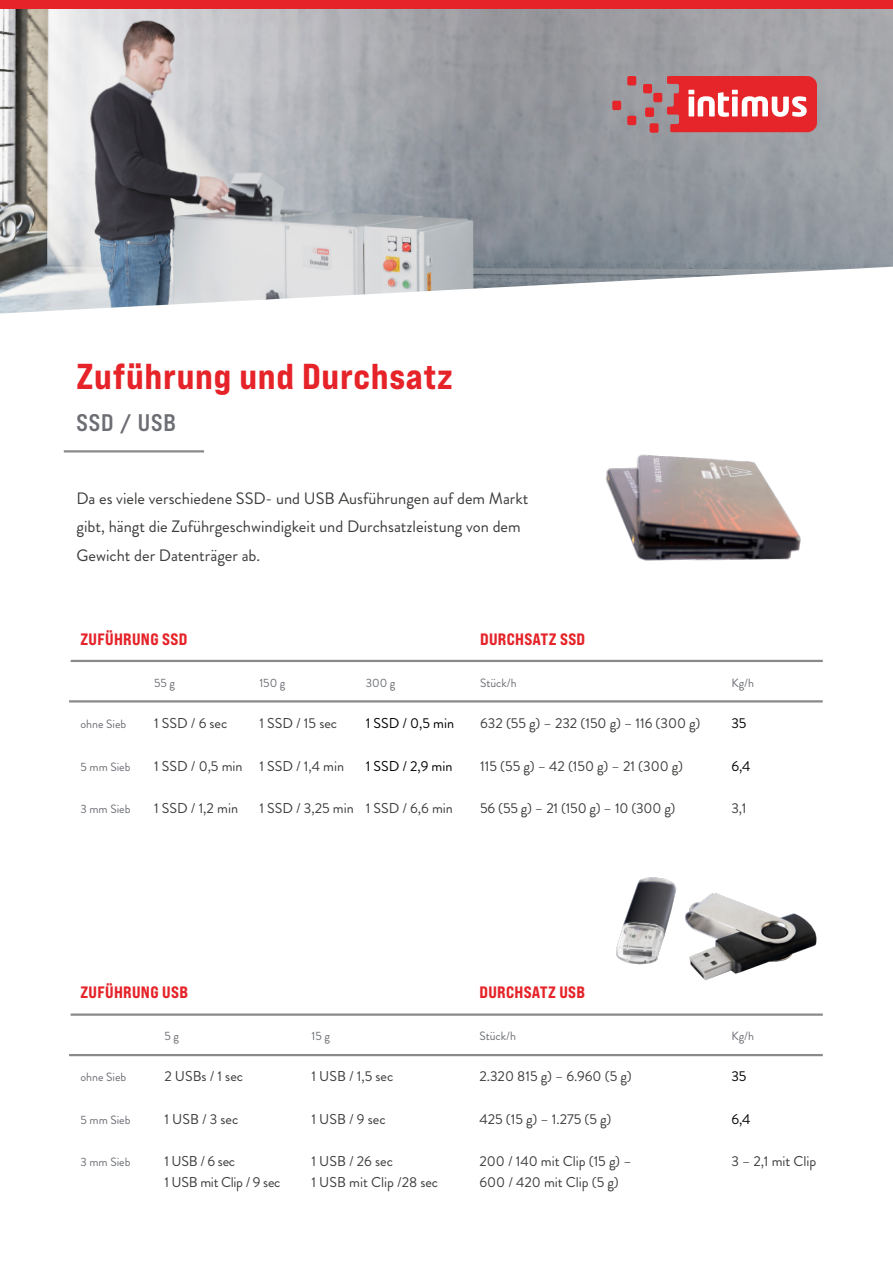
<style>
.page{position:relative;width:893px;height:1263px;background:#fff}
.page>*{position:absolute;margin:0;border:0;box-sizing:border-box;transform-origin:0 0}
.t1{font:36px "Bebas Neue Pro Exp Eb";letter-spacing:.02em;color:#e52329}
.t2{font:24px "Bebas Neue Pro Exp Bd";letter-spacing:.04em;color:#6c6e74}
.t3{font:16.5px/28.5px "Brandon Grotesque";color:#3c3c3b}
.t4{font:16.5px "Bebas Neue Pro Exp Eb";letter-spacing:.02em;color:#e52329}
.t5{font:14.25px/21px "Brandon Grotesque";color:#3c3c3b}
.t6{font:14.25px "Brandon Grotesque";color:#000}
.t7{font:14.25px/21px "Brandon Grotesque";letter-spacing:-.02em;color:#3c3c3b}
.t8{font:12px "Brandon Grotesque";color:#6c6e74}
</style>
<div class="page">
<img style="left:0;top:8px;width:893px;height:259px">
<svg style="left:0;top:267px;width:885px;height:186px"></svg>
<img style="left:616px;top:877px;width:200px;height:103px">
<img style="left:566px;top:429px;width:257px;height:132px">
<hr style="left:64px;top:450px;width:140px;height:2px;background:#8b8a8a">
<hr style="left:71px;top:660px;width:752px;height:2px;background:#8b8a8a">
<hr style="left:69px;top:700px;width:754px;height:2px;background:#8b8a8a">
<hr style="left:71px;top:1013px;width:752px;height:3px;background:#8b8a8a">
<hr style="left:69px;top:1054px;width:754px;height:2px;background:#8b8a8a">
<div style="left:627px;top:76px;width:9px;height:9px;background:#e52529;border-radius:2px"></div>
<div style="left:627px;top:116px;width:9px;height:9px;background:#e52529;border-radius:2px"></div>
<div style="left:612px;top:101px;width:9px;height:9px;background:#e52529;border-radius:2px"></div>
<div style="left:645px;top:107px;width:9px;height:10px;background:#e52529;border-radius:2px"></div>
<div style="left:650px;top:123px;width:9px;height:10px;background:#e52529;border-radius:2px"></div>
<div style="left:653px;top:93px;width:9px;height:9px;background:#e52529;border-radius:2px"></div>
<div style="left:643px;top:84px;width:9px;height:9px;background:#e52529;border-radius:2px"></div>
<svg style="left:667px;top:76px;width:150px;height:56px;background:#e55053"></svg>
<div style="left:0;top:0;width:893px;height:8px;background:#e52329"></div>
<h1 class="t1" style="left:76px;top:353px;width:378px">Zuführung und Durchsatz</h1>
<h2 class="t2" style="left:76px;top:407px;width:101px">SSD / USB</h2>
<p class="t3" style="left:77px;top:484px;width:453px">Da es viele verschiedene SSD- und USB Ausführungen auf dem Markt gibt, hängt die Zuführgeschwindigkeit und Durchsatzleistung von dem<br>Gewicht der Datenträger ab.</p>
<p class="t4" style="left:80px;top:629px;width:108px">ZUFÜHRUNG SSD</p>
<p class="t8" style="left:154px;top:674px;width:22px">55 g</p>
<p class="t8" style="left:259px;top:674px;width:28px">150 g</p>
<p class="t8" style="left:366px;top:674px;width:31px">300 g</p>
<p class="t8" style="left:80px;top:716px;width:47px">ohne Sieb</p>
<p class="t5" style="left:154px;top:713px;width:75px">1 SSD / 6 sec</p>
<p class="t5" style="left:259px;top:713px;width:79px">1 SSD / 15 sec</p>
<p class="t6" style="left:366px;top:713px;width:90px">1 SSD / 0,5 min</p>
<p class="t8" style="left:80px;top:758px;width:52px">5 mm Sieb</p>
<p class="t5" style="left:154px;top:756px;width:192px">1 SSD / 0,5 min 1 SSD / 1,4 min</p>
<p class="t6" style="left:366px;top:756px;width:88px">1 SSD / 2,9 min</p>
<p class="t8" style="left:80px;top:801px;width:52px">3 mm Sieb</p>
<p class="t5" style="left:154px;top:798px;width:85px">1 SSD / 1,2 min</p>
<p class="t5" style="left:259px;top:798px;width:195px">1 SSD / 3,25 min 1 SSD / 6,6 min</p>
<p class="t4" style="left:480px;top:629px;width:107px">DURCHSATZ SSD</p>
<p class="t8" style="left:480px;top:674px;width:38px">Stück/h</p>
<p class="t8" style="left:731px;top:674px;width:24px">Kg/h</p>
<p class="t5" style="left:480px;top:713px;width:222px">632 (55 g) – 232 (150 g) – 116 (300 g)</p>
<p class="t6" style="left:731px;top:713px;width:17px">35</p>
<p class="t5" style="left:480px;top:756px;width:204px">115 (55 g) – 42 (150 g) – 21 (300 g)</p>
<p class="t6" style="left:731px;top:756px;width:21px">6,4</p>
<p class="t5" style="left:480px;top:798px;width:197px">56 (55 g) – 21 (150 g) – 10 (300 g)</p>
<p class="t5" style="left:731px;top:798px;width:17px">3,1</p>
<p class="t4" style="left:80px;top:982px;width:109px">ZUFÜHRUNG USB</p>
<p class="t8" style="left:164px;top:1027px;width:16px">5 g</p>
<p class="t8" style="left:311px;top:1027px;width:20px">15 g</p>
<p class="t8" style="left:80px;top:1069px;width:47px">ohne Sieb</p>
<p class="t5" style="left:164px;top:1066px;width:80px">2 USBs / 1 sec</p>
<p class="t5" style="left:311px;top:1066px;width:83px">1 USB / 1,5 sec</p>
<p class="t8" style="left:80px;top:1111px;width:52px">5 mm Sieb</p>
<p class="t5" style="left:164px;top:1108px;width:76px">1 USB / 3 sec</p>
<p class="t5" style="left:311px;top:1108px;width:76px">1 USB / 9 sec</p>
<p class="t8" style="left:80px;top:1154px;width:52px">3 mm Sieb</p>
<p class="t7" style="left:164px;top:1151px;width:118px">1 USB / 6 sec<br>1 USB mit Clip / 9 sec</p>
<p class="t5" style="left:311px;top:1151px;width:128px">1 USB / 26 sec<br>1 USB mit Clip /28 sec</p>
<p class="t4" style="left:479px;top:982px;width:107px">DURCHSATZ USB</p>
<p class="t8" style="left:479px;top:1027px;width:38px">Stück/h</p>
<p class="t8" style="left:731px;top:1027px;width:24px">Kg/h</p>
<p class="t5" style="left:479px;top:1066px;width:154px">2.320 815 g) – 6.960 (5 g)</p>
<p class="t6" style="left:731px;top:1066px;width:17px">35</p>
<p class="t5" style="left:479px;top:1108px;width:133px">425 (15 g) – 1.275 (5 g)</p>
<p class="t6" style="left:731px;top:1109px;width:21px">6,4</p>
<p class="t5" style="left:479px;top:1151px;width:154px">200 / 140 mit Clip (15 g) –<br>600 / 420 mit Clip (5 g)</p>
<p class="t5" style="left:731px;top:1151px;width:87px">3 – 2,1 mit Clip</p>
</div>
